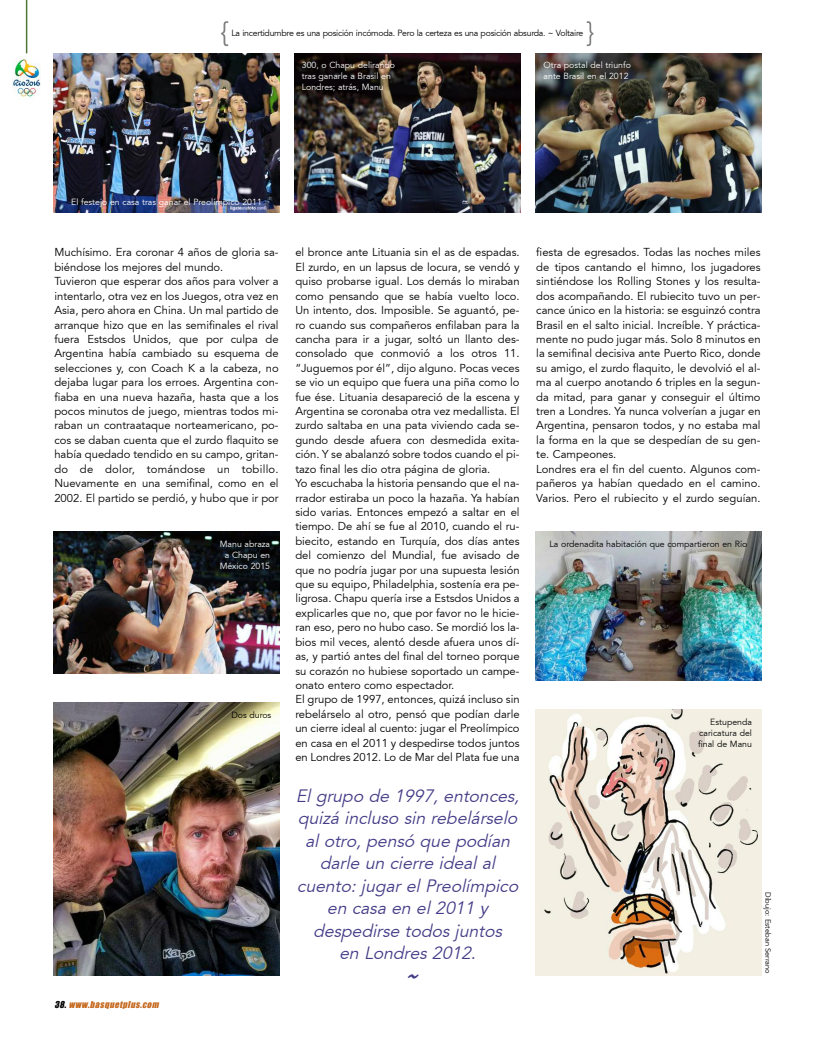
<style>
.page{position:relative;width:815px;height:1046px;background:#fff}
.page>*{position:absolute;margin:0;border:0;box-sizing:border-box;transform-origin:0 0}
.t1{font:italic 31.25px "Dickens Mc Queen";color:#443c87}
.t2{font:italic 17.5px/22.4px "Expo Book S Si";color:#443c87;text-align:center}
.t3{font:11.25px/14.4px "Expo Book S Si";color:#000}
.t4{font:8.75px/11.2px "Expo Book S Si";color:#fff}
.t5{font:8.75px/11.2px "Expo Book S Si";letter-spacing:-.02em;color:#000;text-align:justify}
.t6{font:8.75px "Expo Book S Si";color:#000}
.t7{font:italic 8.75px "Impact";color:#c4671c}
.t8{font:7.5px "Expo Book S Si";color:#000}
.s1{color:#000}
</style>
<div class="page">
<svg style="left:221px;top:21px;width:7px;height:25px"></svg>
<svg style="left:587px;top:21px;width:6px;height:25px"></svg>
<hr style="left:26px;top:0;width:1px;height:53px;background:#4d7433">
<svg style="left:12px;top:58px;width:29px;height:42px"></svg>
<img style="left:53px;top:53px;width:227px;height:159px">
<img style="left:294px;top:53px;width:227px;height:160px">
<img style="left:535px;top:53px;width:227px;height:160px">
<img style="left:53px;top:531px;width:227px;height:142px">
<img style="left:535px;top:531px;width:227px;height:149px">
<img style="left:53px;top:702px;width:227px;height:272px">
<img style="left:535px;top:709px;width:227px;height:265px">
<p class="t5" style="left:231px;top:29px;width:354px">La incertidumbre es una posición incómoda. Pero la certeza es una posición absurda. ~ Voltaire</p>
<p class="t4" style="left:302px;top:60px;width:95px">300, o Chapu delirando tras ganarle a Brasil en<br>Londres; atrás, Manu</p>
<p class="t4" style="left:544px;top:60px;width:89px">Otra postal del triunfo ante Brasil en el 2012</p>
<p class="t4" style="left:71px;top:197px;width:192px">El festejo en casa tras ganar el Preolímpico 2011</p>
<p class="t3" style="left:54px;top:246px;width:226px">Muchísimo. Era coronar 4 años de gloria sa&shy;biéndose los mejores del mundo.<br>Tuvieron que esperar dos años para volver a intentarlo, otra vez en los Juegos, otra vez en Asia, pero ahora en China. Un mal partido de arranque hizo que en las semifinales el rival fuera Estsdos Unidos, que por culpa de Argentina había cambiado su esquema de selecciones y, con Coach K a la cabeza, no dejaba lugar para los erroes. Argentina con&shy;fiaba en una nueva hazaña, hasta que a los pocos minutos de juego, mientras todos mi&shy;raban un contraataque norteamericano, po&shy;cos se daban cuenta que el zurdo flaquito se había quedado tendido en su campo, gritan&shy;do de dolor, tomándose un tobillo.<br>Nuevamente en una semifinal, como en el 2002. El partido se perdió, y hubo que ir por</p>
<p class="t3" style="left:536px;top:246px;width:226px">fiesta de egresados. Todas las noches miles de tipos cantando el himno, los jugadores sintiéndose los Rolling Stones y los resulta&shy;dos acompañando. El rubiecito tuvo un per&shy;cance único en la historia: se esguinzó contra Brasil en el salto inicial. Increíble. Y práctica&shy;mente no pudo jugar más. Solo 8 minutos en la semifinal decisiva ante Puerto Rico, donde su amigo, el zurdo flaquito, le devolvió el al&shy;ma al cuerpo anotando 6 triples en la segun&shy;da mitad, para ganar y conseguir el último tren a Londres. Ya nunca volverían a jugar en Argentina, pensaron todos, y no estaba mal la forma en la que se despedían de su gen&shy;te. Campeones.<br>Londres era el fin del cuento. Algunos com&shy;pañeros ya habían quedado en el camino.<br>Varios. Pero el rubiecito y el zurdo seguían.</p>
<p class="t3" style="left:295px;top:246px;width:226px">el bronce ante Lituania sin el as de espadas.<br>El zurdo, en un lapsus de locura, se vendó y quiso probarse igual. Los demás lo miraban como pensando que se había vuelto loco.<br>Un intento, dos. Imposible. Se aguantó, pe&shy;ro cuando sus compañeros enfilaban para la cancha para ir a jugar, soltó un llanto des&shy;consolado que conmovió a los otros 11. “Juguemos por él”, dijo alguno. Pocas veces se vio un equipo que fuera una piña como lo fue ése. Lituania desapareció de la escena y Argentina se coronaba otra vez medallista. El zurdo saltaba en una pata viviendo cada se&shy;gundo desde afuera con desmedida exita&shy;ción. Y se abalanzó sobre todos cuando el pi&shy;tazo final les dio otra página de gloria.<br>Yo escuchaba la historia pensando que el na&shy;rrador estiraba un poco la hazaña. Ya habían sido varias. Entonces empezó a saltar en el tiempo. De ahí se fue al 2010, cuando el ru&shy;biecito, estando en Turquía, dos días antes del comienzo del Mundial, fue avisado de que no podría jugar por una supuesta lesión que su equipo, Philadelphia, sostenía era pe&shy;ligrosa. Chapu quería irse a Estsdos Unidos a explicarles que no, que por favor no le hicie&shy;ran eso, pero no hubo caso. Se mordió los la&shy;bios mil veces, alentó desde afuera unos dí&shy;as, y partió antes del final del torneo porque su corazón no hubiese soportado un campe&shy;onato entero como espectador.<br>El grupo de 1997, entonces, quizá incluso sin rebelárselo al otro, pensó que podían darle un cierre ideal al cuento: jugar el Preolímpico en casa en el 2011 y despedirse todos juntos en Londres 2012. Lo de Mar del Plata fue una</p>
<h2 class="t2" style="left:296px;top:786px;width:229px">El grupo de 1997, entonces, quizá incluso sin rebelárselo al otro, pensó que podían darle un cierre ideal al cuento: jugar el Preolímpico en casa en el 2011 y despedirse todos juntos<br>en Londres 2012.</h2>
<h1 class="t1" style="left:400px;top:973px;width:23px">˜</h1>
<p class="t4" style="left:220px;top:539px;width:52px;text-align:center">Manu abraza a Chapu en<br>México 2015</p>
<p class="t6" style="left:550px;top:540px;width:199px">La ordenadita habitación que compartieron en Río</p>
<p class="t6" style="left:231px;top:710px;width:41px">Dos duros</p>
<p class="t5" style="left:698px;top:717px;width:55px;text-indent:12px">Estupenda caricatura del final de Manu</p>
<p class="t8" style="left:771px;top:891px;width:83px;rotate:90deg">Dibujo: Esteban Serrano</p>
<p class="t7" style="left:54px;top:999px;width:108px"><span class="s1">38.</span> www.basquetplus.com</p>
</div>
